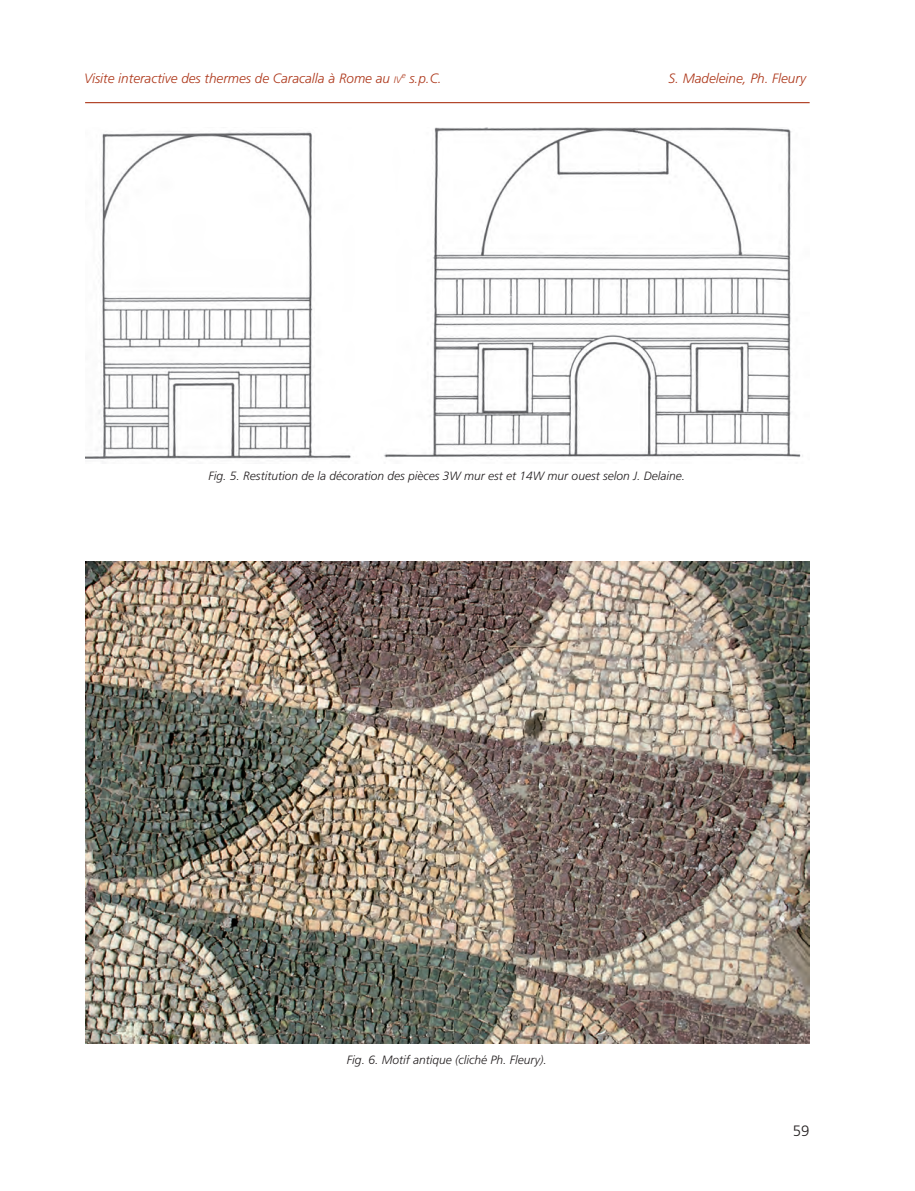
<style>
.page{position:relative;width:915px;height:1191px;background:#fff}
.page>*{position:absolute;margin:0;border:0;box-sizing:border-box;transform-origin:0 0}
.t1{font:300 15px "Frutiger";color:#231f20}
.t2{font:italic 300 13.5px "Frutiger";color:#ad371a}
.t3{font:italic 300 12px "Frutiger";color:#231f20}
.s1{font-size:9.45px}
</style>
<div class="page">
<hr style="left:85px;top:102px;width:724px;height:1px;background:#ad371a">
<img style="left:85px;top:128px;width:718px;height:334px">
<img style="left:85px;top:561px;width:724px;height:483px">
<p class="t2" style="left:84px;top:70px;width:359px">Visite interactive des thermes de Caracalla à Rome au <span class="s1">iv</span><sup>e</sup> s.p.C.</p>
<p class="t2" style="left:668px;top:70px;width:139px">S. Madeleine, Ph. Fleury</p>
<p class="t3" style="left:208px;top:469px;width:478px">Fig. 5. Restitution de la décoration des pièces 3W mur est et 14W mur ouest selon J. Delaine.</p>
<p class="t3" style="left:347px;top:1053px;width:201px">Fig. 6. Motif antique (cliché Ph. Fleury).</p>
<p class="t1" style="left:792px;top:1122px;width:18px">59</p>
</div>
